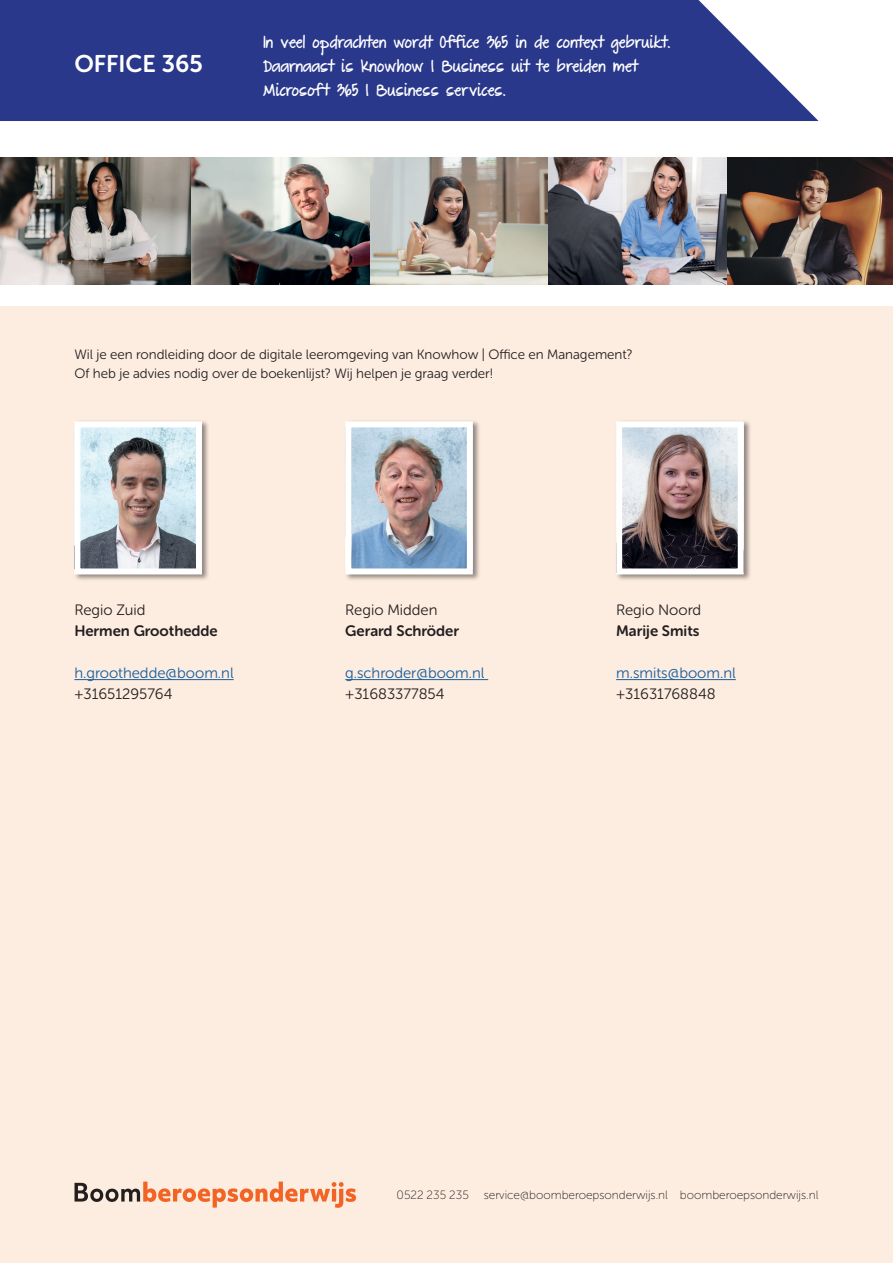
<style>
.page{position:relative;width:893px;height:1263px;background:#fff}
.page>*{position:absolute;margin:0;border:0;box-sizing:border-box;transform-origin:0 0}
.t1{font:24px "Museo Sans Rounded 700";color:#fff}
.t2{font:700 15px/24px "The Great Escape";color:#fff}
.t3{font:15px "Museo Sans Rounded 300";color:#231f20}
.t4{font:15px "Museo Sans Rounded 300";color:#175d9e}
.t5{font:15px "Museo Sans Rounded 700";color:#231f20}
.t6{font:13.5px/19.5px "Museo Sans Rounded 300";color:#231f20}
.t7{font:12px "Museo Sans Rounded 100";color:#231f20}
</style>
<div class="page">
<div style="left:0;top:306px;width:893px;height:957px;background:#fdede0"></div>
<div style="left:344px;top:419px;width:137px;height:162px;background:#231f20;opacity:.5"></div>
<img style="left:352px;top:428px;width:114px;height:139px">
<div style="left:345px;top:421px;width:128px;height:153px;border:6px solid #fff"></div>
<div style="left:615px;top:419px;width:136px;height:162px;background:#231f20;opacity:.5"></div>
<img style="left:623px;top:428px;width:114px;height:139px">
<div style="left:616px;top:421px;width:128px;height:153px;border:6px solid #fff"></div>
<div style="left:73px;top:419px;width:137px;height:162px;background:#231f20;opacity:.5"></div>
<img style="left:81px;top:428px;width:114px;height:139px">
<div style="left:74px;top:421px;width:128px;height:153px;border:6px solid #fff"></div>
<svg style="left:0;top:0;width:819px;height:121px;background:#394693"></svg>
<img style="left:0;top:157px;width:191px;height:128px">
<img style="left:191px;top:157px;width:702px;height:128px">
<hr style="left:345px;top:679px;width:143px;height:1px;background:#175d9e">
<hr style="left:616px;top:679px;width:120px;height:1px;background:#175d9e">
<hr style="left:74px;top:679px;width:160px;height:1px;background:#175d9e">
<svg style="left:75px;top:1181px;width:281px;height:27px"></svg>
<h1 class="t1" style="left:74px;top:51px;width:130px">OFFICE 365</h1>
<p class="t2" style="left:264px;top:30px;width:408px">In veel opdrachten wordt Office 365 in de context gebruikt.<br>Daarnaast is Knowhow | Business uit te breiden met<br>Microsoft 365 | Business services.</p>
<p class="t6" style="left:74px;top:345px;width:560px">Wil je een rondleiding door de digitale leeromgeving van Knowhow | Office en Management?<br>Of heb je advies nodig over de boekenlijst? Wij helpen je graag verder!</p>
<p class="t3" style="left:74px;top:602px;width:73px">Regio Zuid</p>
<p class="t5" style="left:74px;top:622px;width:145px">Hermen Groothedde</p>
<p class="t4" style="left:74px;top:665px;width:161px">h.groothedde@boom.nl</p>
<p class="t3" style="left:74px;top:686px;width:100px">+31651295764</p>
<p class="t3" style="left:345px;top:602px;width:94px">Regio Midden</p>
<p class="t5" style="left:345px;top:622px;width:115px">Gerard Schröder</p>
<p class="t4" style="left:345px;top:665px;width:141px">g.schroder@boom.nl</p>
<p class="t3" style="left:345px;top:686px;width:101px">+31683377854</p>
<p class="t3" style="left:616px;top:602px;width:87px">Regio Noord</p>
<p class="t5" style="left:616px;top:622px;width:85px">Marije Smits</p>
<p class="t4" style="left:616px;top:665px;width:121px">m.smits@boom.nl</p>
<p class="t3" style="left:616px;top:686px;width:101px">+31631768848</p>
<p class="t7" style="left:397px;top:1189px;width:74px">0522 235 235</p>
<p class="t7" style="left:484px;top:1189px;width:336px">service@boomberoepsonderwijs.nl boomberoepsonderwijs.nl</p>
</div>
